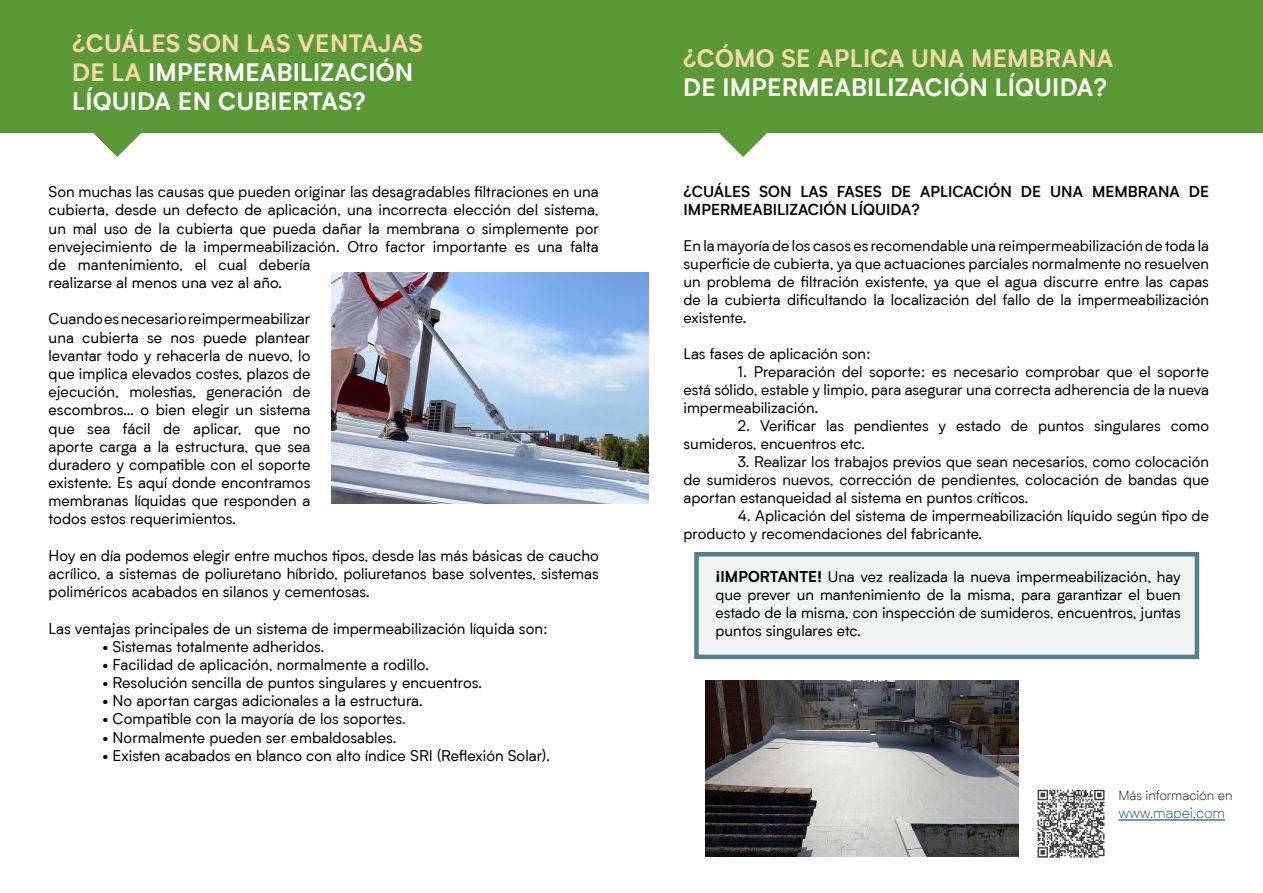
<style>
.page{position:relative;width:1263px;height:893px;background:#fff}
.page>*{position:absolute;margin:0;border:0;box-sizing:border-box;transform-origin:0 0}
.t1{font:700 24px/28.8px "Biotif";letter-spacing:.01em;color:#fff}
.t2{font:700 24px "Biotif";letter-spacing:.01em;color:#fcfdf5}
.t3{font:700 24px "Biotif";letter-spacing:.01em;color:#f2daab}
.t4{font:15.15px/18.1px "Biotif";color:#000;text-align:justify}
.t5{font:600 15.15px/18.1px "Biotif";color:#000}
.t6{font:15px/18px "Biotif";color:#000;text-align:justify}
.t7{font:300 15px "Biotif";letter-spacing:-.01em;color:#1f548a}
.t8{font:300 13.5px "Biotif";letter-spacing:-.01em;color:#121212}
.s1{color:#f2daab}
.s2{font-weight:700}
</style>
<div class="page">
<div style="left:694px;top:552px;width:505px;height:107px;background:#f3f5f5;border:4px solid #4f828a"></div>
<div style="left:0;top:0;width:1263px;height:133px;background:#5b9836"></div>
<svg style="left:93px;top:133px;width:48px;height:24px"></svg>
<svg style="left:719px;top:133px;width:48px;height:24px"></svg>
<img style="left:706px;top:681px;width:313px;height:175px">
<img style="left:332px;top:273px;width:317px;height:230px">
<hr style="left:1118px;top:819px;width:107px;height:2px;background:#1f548a">
<img style="left:1037px;top:789px;width:68px;height:69px">
<h1 class="t1" style="left:72px;top:27px;width:352px"><span class="s1">¿CUÁLES SON LAS VENTAJAS<br>DE LA</span> IMPERMEABILIZACIÓN<br>LÍQUIDA EN CUBIERTAS?</h1>
<p class="t4" style="left:49px;top:182px;width:552px;text-align:left">Son muchas las causas que pueden originar las desagradables filtraciones en una cubierta, desde un defecto de aplicación, una incorrecta elección del sistema, un mal uso de la cubierta que pueda dañar la membrana o simplemente por envejecimiento de la impermeabilización. Otro factor importante es una falta de mantenimiento, el cual debería<br>realizarse al menos una vez al año.</p>
<p class="t4" style="left:49px;top:309px;width:263px">Cuando es necesario reimpermeabilizar una cubierta se nos puede plantear levantar todo y rehacerla de nuevo, lo que implica elevados costes, plazos de ejecución, molestias, generación de escombros… o bien elegir un sistema que sea fácil de aplicar, que no aporte carga a la estructura, que sea duradero y compatible con el soporte existente. Es aquí donde encontramos membranas líquidas que responden a todos estos requerimientos.</p>
<p class="t4" style="left:49px;top:546px;width:552px">Hoy en día podemos elegir entre muchos tipos, desde las más básicas de caucho acrílico, a sistemas de poliuretano híbrido, poliuretanos base solventes, sistemas poliméricos acabados en silanos y cementosas.</p>
<p class="t4" style="left:49px;top:618px;width:501px">Las ventajas principales de un sistema de impermeabilización líquida son:</p>
<p class="t4" style="left:103px;top:637px;width:223px">• Sistemas totalmente adheridos.</p>
<p class="t4" style="left:103px;top:655px;width:328px">• Facilidad de aplicación, normalmente a rodillo.</p>
<p class="t4" style="left:103px;top:673px;width:381px">• Resolución sencilla de puntos singulares y encuentros.</p>
<p class="t4" style="left:103px;top:691px;width:322px">• No aportan cargas adicionales a la estructura.</p>
<p class="t4" style="left:103px;top:709px;width:305px">• Compatible con la mayoría de los soportes.</p>
<p class="t4" style="left:103px;top:727px;width:295px">• Normalmente pueden ser embaldosables.</p>
<p class="t4" style="left:103px;top:746px;width:449px">• Existen acabados en blanco con alto índice SRI (Reflexión Solar).</p>
<h1 class="t3" style="left:683px;top:40px;width:431px">¿CÓMO SE APLICA UNA MEMBRANA</h1>
<h1 class="t2" style="left:683px;top:69px;width:425px">DE IMPERMEABILIZACIÓN LÍQUIDA?</h1>
<p class="t5" style="left:684px;top:181px;width:527px">¿CUÁLES SON LAS FASES DE APLICACIÓN DE UNA MEMBRANA DE<br>IMPERMEABILIZACIÓN LÍQUIDA?</p>
<p class="t6" style="left:684px;top:236px;width:527px">En la mayoría de los casos es recomendable una reimpermeabilización de toda la superficie de cubierta, ya que actuaciones parciales normalmente no resuelven un problema de filtración existente, ya que el agua discurre entre las capas de la cubierta dificultando la localización del fallo de la impermeabilización existente.</p>
<p class="t6" style="left:684px;top:344px;width:189px">Las fases de aplicación son:</p>
<p class="t6" style="left:684px;top:362px;width:527px;text-indent:54px">1. Preparación del soporte: es necesario comprobar que el soporte está sólido, estable y limpio, para asegurar una correcta adherencia de la nueva impermeabilización.</p>
<p class="t6" style="left:684px;top:416px;width:527px;text-indent:54px">2. Verificar las pendientes y estado de puntos singulares como sumideros, encuentros etc.</p>
<p class="t6" style="left:684px;top:452px;width:527px;text-indent:54px">3. Realizar los trabajos previos que sean necesarios, como colocación de sumideros nuevos, corrección de pendientes, colocación de bandas que aportan estanqueidad al sistema en puntos críticos.</p>
<p class="t6" style="left:684px;top:506px;width:527px;text-indent:54px">4. Aplicación del sistema de impermeabilización líquido según tipo de producto y recomendaciones del fabricante.</p>
<p class="t6" style="left:715px;top:567px;width:467px"><span class="s2">¡IMPORTANTE!</span> Una vez realizada la nueva impermeabilización, hay que prever un mantenimiento de la misma, para garantizar el buen estado de la misma, con inspección de sumideros, encuentros, juntas puntos singulares etc.</p>
<p class="t8" style="left:1118px;top:786px;width:116px">Más información en</p>
<p class="t7" style="left:1118px;top:803px;width:108px">www.mapei.com</p>
</div>
